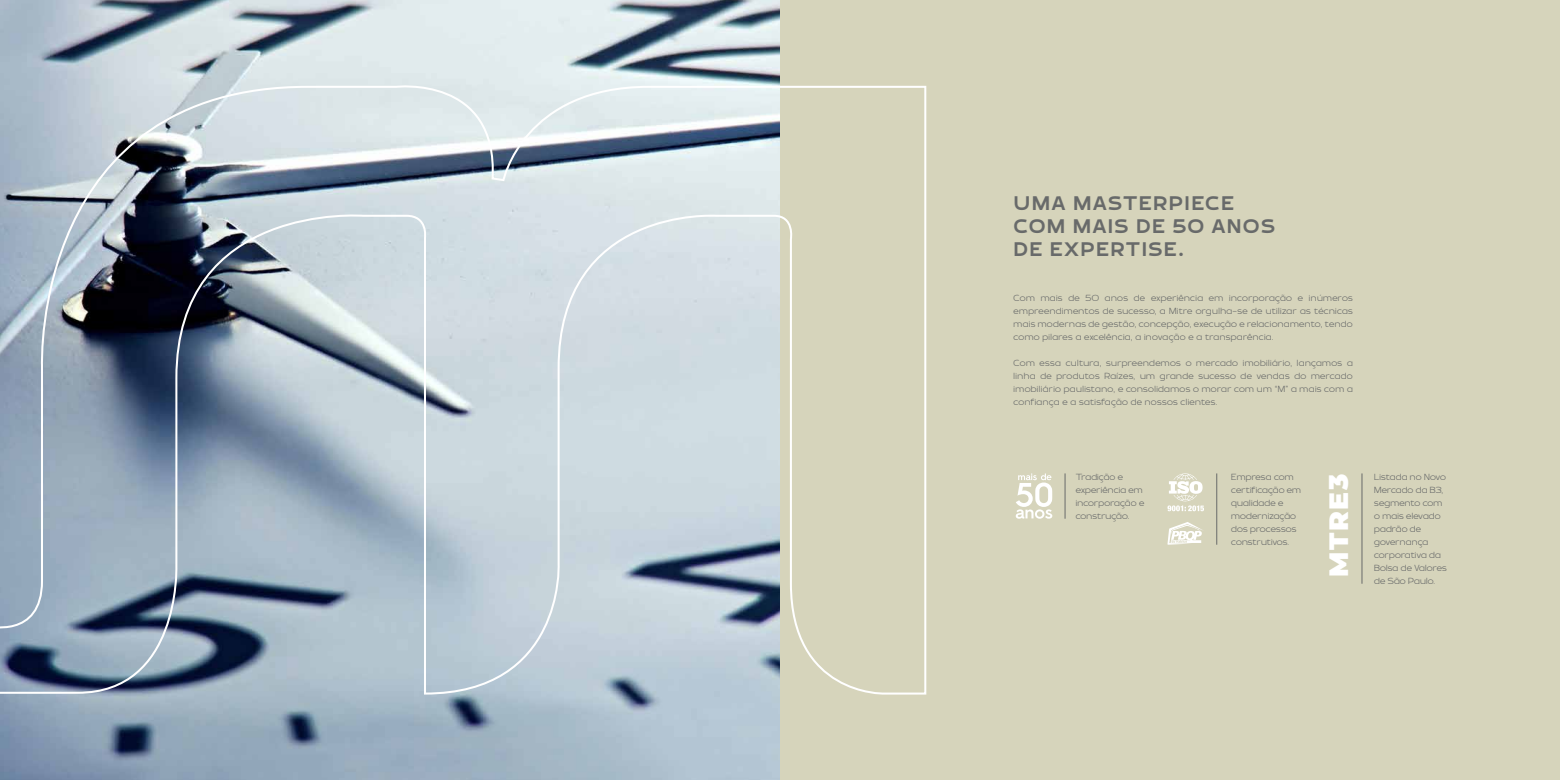
<style>
.page{position:relative;width:1560px;height:780px;background:#fff}
.page>*{position:absolute;margin:0;border:0;box-sizing:border-box;transform-origin:0 0}
.t1{font:900 26.5px "Montserrat";letter-spacing:.06em;color:#fff}
.t2{font:700 20px/23px "Brinnan";letter-spacing:.095em;color:#686a6a}
.t3{font:300 9px/13px "Brinnan";letter-spacing:.02em;color:#686a6a}
</style>
<div class="page">
<div style="left:0;top:0;width:1559px;height:780px;background:#d6d4bb"></div>
<img style="left:0;top:0;width:780px;height:780px">
<svg style="left:1015px;top:473px;width:37px;height:45px"></svg>
<hr style="left:1064px;top:473px;width:1px;height:45px;background:#686a6a">
<hr style="left:1216px;top:473px;width:1px;height:71px;background:#686a6a">
<hr style="left:1361px;top:473px;width:1px;height:110px;background:#686a6a">
<svg style="left:0;top:75px;width:927px;height:620px"></svg>
<svg style="left:1167px;top:522px;width:35px;height:22px"></svg>
<svg style="left:1167px;top:473px;width:36px;height:38px"></svg>
<h2 class="t2" style="left:1013px;top:193px;width:262px">UMA MASTERPIECE<br>COM MAIS DE 50 ANOS<br>DE EXPERTISE.</h2>
<p class="t3" style="left:1013px;top:292px;width:341px;text-align:justify">Com mais de 50 anos de experiência em incorporação e inúmeros empreendimentos de sucesso, a Mitre orgulha-se de utilizar as técnicas mais modernas de gestão, concepção, execução e relacionamento, tendo como pilares a excelência, a inovação e a transparência.</p>
<p class="t3" style="left:1013px;top:357px;width:341px;text-align:justify">Com essa cultura, surpreendemos o mercado imobiliário, lançamos a linha de produtos Raízes, um grande sucesso de vendas do mercado imobiliário paulistano, e consolidamos o morar com um “M” a mais com a confiança e a satisfação de nossos clientes.</p>
<p class="t3" style="left:1075px;top:470px;width:70px">Tradição e experiência em incorporação e construção.</p>
<p class="t3" style="left:1373px;top:470px;width:74px">Listada no Novo<br>Mercado da B3, segmento com o mais elevado padrão de governança corporativa da<br>Bolsa de Valores de São Paulo.</p>
<p class="t3" style="left:1231px;top:470px;width:71px">Empresa com certificação em qualidade e modernização dos processos construtivos.</p>
<h1 class="t1" style="left:1318px;top:576px;width:105px;rotate:-90deg">MTRE3</h1>
</div>
